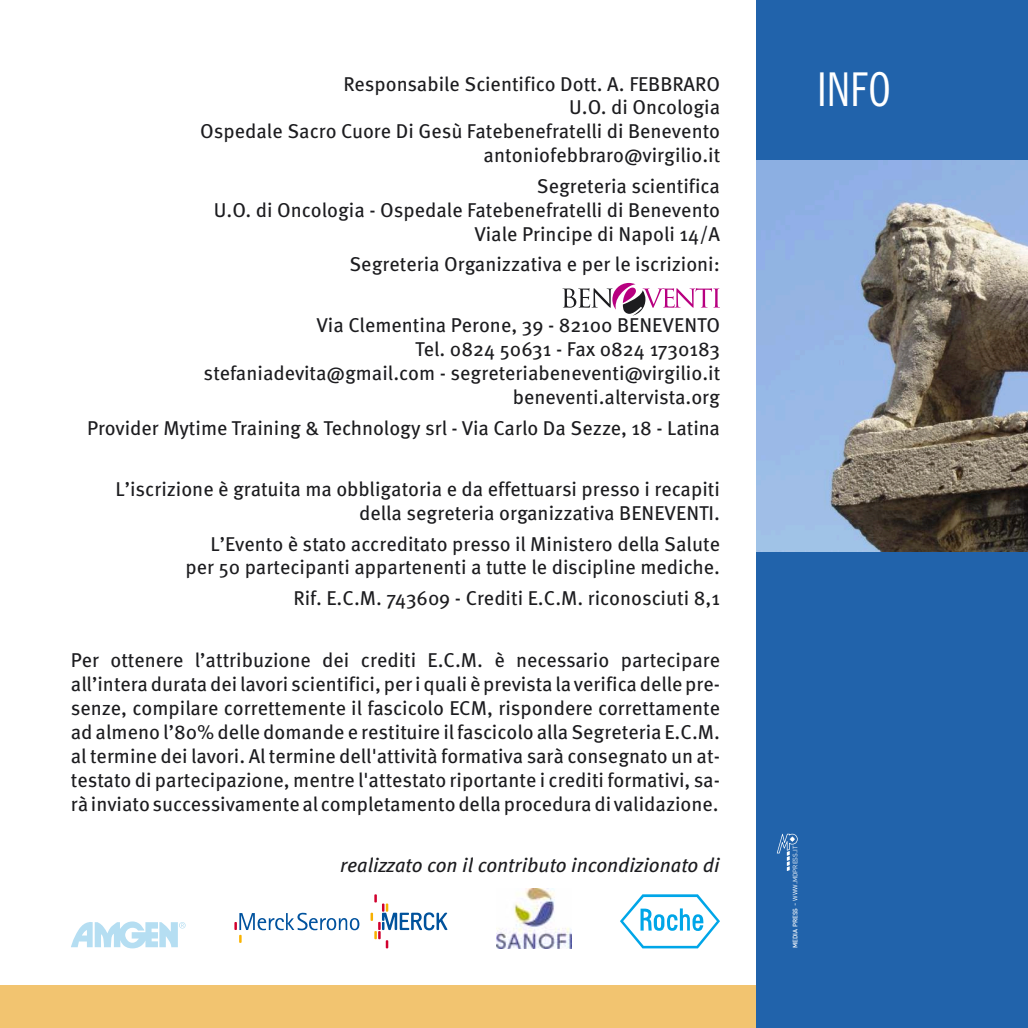
<style>
.page{position:relative;width:1028px;height:1028px;background:#fff}
.page>*{position:absolute;margin:0;border:0;box-sizing:border-box;transform-origin:0 0}
.t1{font:condensed 46.5px "News Gothic BT";color:#fff}
.t2{font:20px/24px "Meta Pro";color:#1c1c1f;text-align:right}
.t3{font:20px "Meta Pro";color:#1c1c1f}
.t4{font:6.25px "DIN";color:#fff}
.s1{font-style:inherit}
.s2{font-family:"DIN Alternate";font-weight:500}
.s3{font-size:8px}
</style>
<div class="page">
<div style="left:0;top:985px;width:818px;height:43px;background:#f2c470"></div>
<div style="left:756px;top:0;width:272px;height:1028px;background:#2163ab"></div>
<img style="left:756px;top:161px;width:272px;height:390px">
<svg style="left:562px;top:283px;width:158px;height:32px"></svg>
<img style="left:496px;top:888px;width:75px;height:60px">
<svg style="left:71px;top:921px;width:115px;height:27px"></svg>
<svg style="left:370px;top:894px;width:77px;height:54px"></svg>
<svg style="left:234px;top:912px;width:125px;height:30px"></svg>
<svg style="left:620px;top:894px;width:100px;height:54px"></svg>
<svg style="left:777px;top:833px;width:20px;height:38px"></svg>
<p class="t2" style="left:343px;top:73px;width:378px">Responsabile Scientifico <span class="s1">Dott. A. FEBBRARO</span></p>
<p class="t2" style="left:200px;top:97px;width:521px">U.O. di Oncologia<br>Ospedale Sacro Cuore Di Gesù Fatebenefratelli di Benevento antoniofebbraro@virgilio.it</p>
<p class="t2" style="left:214px;top:176px;width:508px">Segreteria scientifica<br>U.O. di Oncologia - Ospedale Fatebenefratelli di Benevento<br>Viale Principe di Napoli 14/A</p>
<p class="t2" style="left:349px;top:254px;width:372px">Segreteria Organizzativa e per le iscrizioni:</p>
<p class="t2" style="left:204px;top:315px;width:518px">Via Clementina Perone, 39 - 82100 BENEVENTO<br>Tel. 0824 50631 - Fax 0824 1730183 stefaniadevita@gmail.com - segreteriabeneventi@virgilio.it beneventi.altervista.org</p>
<p class="t2" style="left:87px;top:418px;width:634px">Provider Mytime Training &amp; Technology srl - Via Carlo Da Sezze, 18 - Latina</p>
<p class="t2" style="left:116px;top:479px;width:606px">L’iscrizione è gratuita ma obbligatoria e da effettuarsi presso i recapiti della segreteria organizzativa BENEVENTI.</p>
<p class="t2" style="left:186px;top:533px;width:536px">L’Evento è stato accreditato presso il Ministero della Salute per 50 partecipanti appartenenti a tutte le discipline mediche.</p>
<p class="t2" style="left:293px;top:588px;width:428px">Rif. E.C.M. 743609 - Crediti E.C.M. riconosciuti 8,1</p>
<p class="t2" style="left:71px;top:650px;width:651px;text-align:justify">Per ottenere l’attribuzione dei crediti E.C.M. è necessario partecipare all’intera durata dei lavori scientifici, per i quali è prevista la verifica delle pre&shy;senze, compilare correttemente il fascicolo ECM, rispondere correttamente ad almeno l’80% delle domande e restituire ilfascicolo alla Segreteria E.C.M. al termine dei lavori. Al termine dell'attività formativa sarà consegnato un at&shy;testato di partecipazione, mentre l'attestato riportante i crediti formativi, sa&shy;rà inviato successivamente al completamento della procedura di validazione.</p>
<p class="t3" style="left:340px;top:857px;width:381px">realizzato con il contributo incondizionato di</p>
<p class="t4" style="left:791px;top:948px;width:104px;rotate:-90deg"><span class="s2">MEDIA PRESS</span> <span class="s3">-</span> WWW<span class="s3">.</span>MDPRESS<span class="s3">.</span>IT</p>
<h1 class="t1" style="left:817px;top:70px;width:75px">INFO</h1>
</div>
